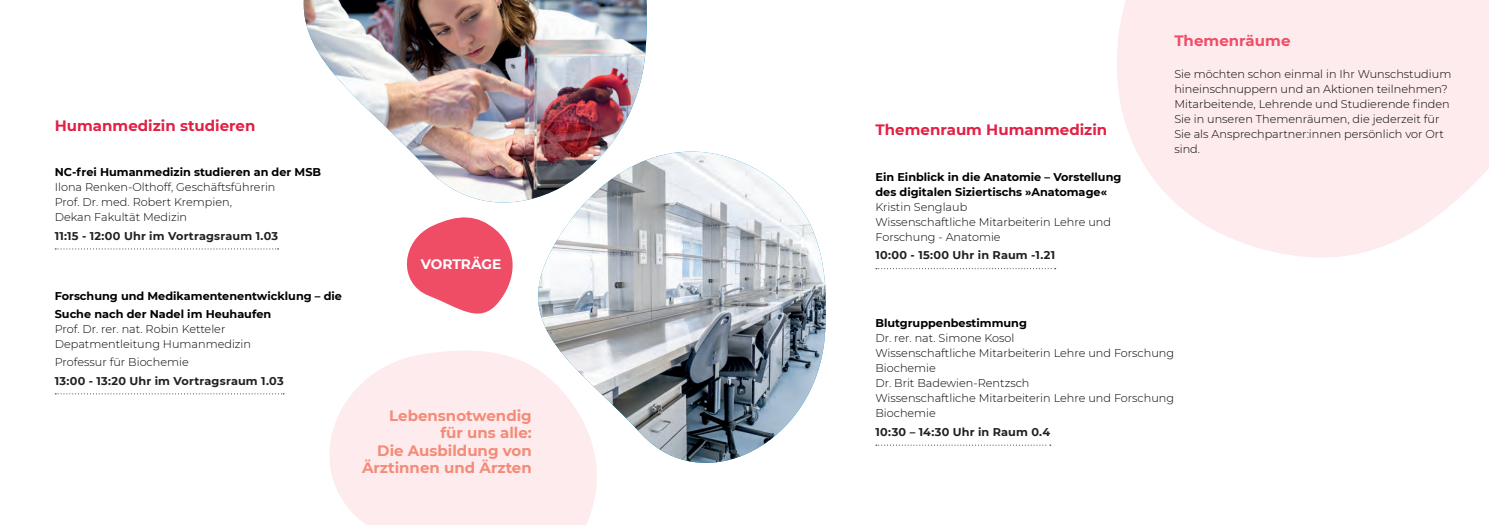
<style>
.page{position:relative;width:1489px;height:525px;background:#fff}
.page>*{position:absolute;margin:0;border:0;box-sizing:border-box;transform-origin:0 0}
.t1{font:700 15px/17.5px "Montserrat";color:#f48b78;text-align:right}
.t2{font:700 15px "Montserrat";color:#e22044}
.t3{font:700 15px "Montserrat";color:#ef4d66}
.t4{font:700 13.75px "Montserrat";color:#fff}
.t5{font:300 11.25px/15px "Montserrat";color:#000}
.t6{font:700 11.25px/18px "Montserrat";color:#000}
.t7{font:700 11.25px "Montserrat";letter-spacing:.015em;color:#231f20}
</style>
<div class="page">
<svg style="left:1117px;top:0;width:371px;height:257px;background:#fdedef"></svg>
<img style="left:538px;top:151px;width:288px;height:312px">
<svg style="left:55px;top:248px;width:215px;height:1px"></svg>
<svg style="left:55px;top:393px;width:229px;height:1px"></svg>
<svg style="left:329px;top:350px;width:273px;height:174px;fill:#fdebed"></svg>
<svg style="left:406px;top:249px;width:107px;height:65px"></svg>
<svg style="left:270px;top:151px;width:383px;height:98px"></svg>
<img style="left:301px;top:0;width:346px;height:227px">
<svg style="left:875px;top:268px;width:180px;height:1px"></svg>
<svg style="left:875px;top:444px;width:175px;height:1px"></svg>
<h1 class="t2" style="left:55px;top:114px;width:202px">Humanmedizin studieren</h1>
<p class="t6" style="left:55px;top:162px;width:268px">NC-frei Humanmedizin studieren an der MSB</p>
<p class="t5" style="left:55px;top:179px;width:222px">Ilona Renken-Olthoff, Geschäftsführerin<br>Prof. Dr. med. Robert Krempien,<br>Dekan Fakultät Medizin</p>
<p class="t7" style="left:55px;top:227px;width:225px">11:15 - 12:00 Uhr im Vortragsraum 1.03</p>
<p class="t6" style="left:55px;top:286px;width:289px">Forschung und Medikamentenentwicklung – die<br>Suche nach der Nadel im Heuhaufen</p>
<p class="t5" style="left:55px;top:320px;width:198px">Prof. Dr. rer. nat. Robin Ketteler<br>Depatmentleitung Humanmedizin</p>
<p class="t5" style="left:55px;top:353px;width:135px">Professur für Biochemie</p>
<p class="t7" style="left:55px;top:372px;width:230px">13:00 - 13:20 Uhr im Vortragsraum 1.03</p>
<p class="t4" style="left:421px;top:254px;width:82px">VORTRÄGE</p>
<h1 class="t1" style="left:362px;top:406px;width:171px">Lebensnotwendig<br>für uns alle:<br>Die Ausbildung von<br>Ärztinnen und Ärzten</h1>
<h1 class="t2" style="left:875px;top:119px;width:233px">Themenraum Humanmedizin</h1>
<p class="t6" style="left:875px;top:168px;width:247px;line-height:15px">Ein Einblick in die Anatomie – Vorstellung des digitalen Siziertischs »Anatomage«</p>
<p class="t5" style="left:875px;top:198px;width:237px">Kristin Senglaub<br>Wissenschaftliche Mitarbeiterin Lehre und<br>Forschung - Anatomie</p>
<p class="t7" style="left:875px;top:247px;width:181px">10:00 - 15:00 Uhr in Raum -1.21</p>
<h1 class="t3" style="left:1174px;top:30px;width:118px">Themenräume</h1>
<p class="t5" style="left:1174px;top:66px;width:278px">Sie möchten schon einmal in Ihr Wunschstudium hineinschnuppern und an Aktionen teilnehmen?<br>Mitarbeitende, Lehrende und Studierende finden Sie in unseren Themenräumen, die jederzeit für Sie als Ansprechpartner:innen persönlich vor Ort sind.</p>
<p class="t6" style="left:875px;top:313px;width:153px">Blutgruppenbestimmung</p>
<p class="t5" style="left:875px;top:330px;width:300px">Dr. rer. nat. Simone Kosol<br>Wissenschaftliche Mitarbeiterin Lehre und Forschung<br>Biochemie<br>Dr. Brit Badewien-Rentzsch<br>Wissenschaftliche Mitarbeiterin Lehre und Forschung<br>Biochemie</p>
<p class="t7" style="left:875px;top:423px;width:176px">10:30 – 14:30 Uhr in Raum 0.4</p>
</div>
